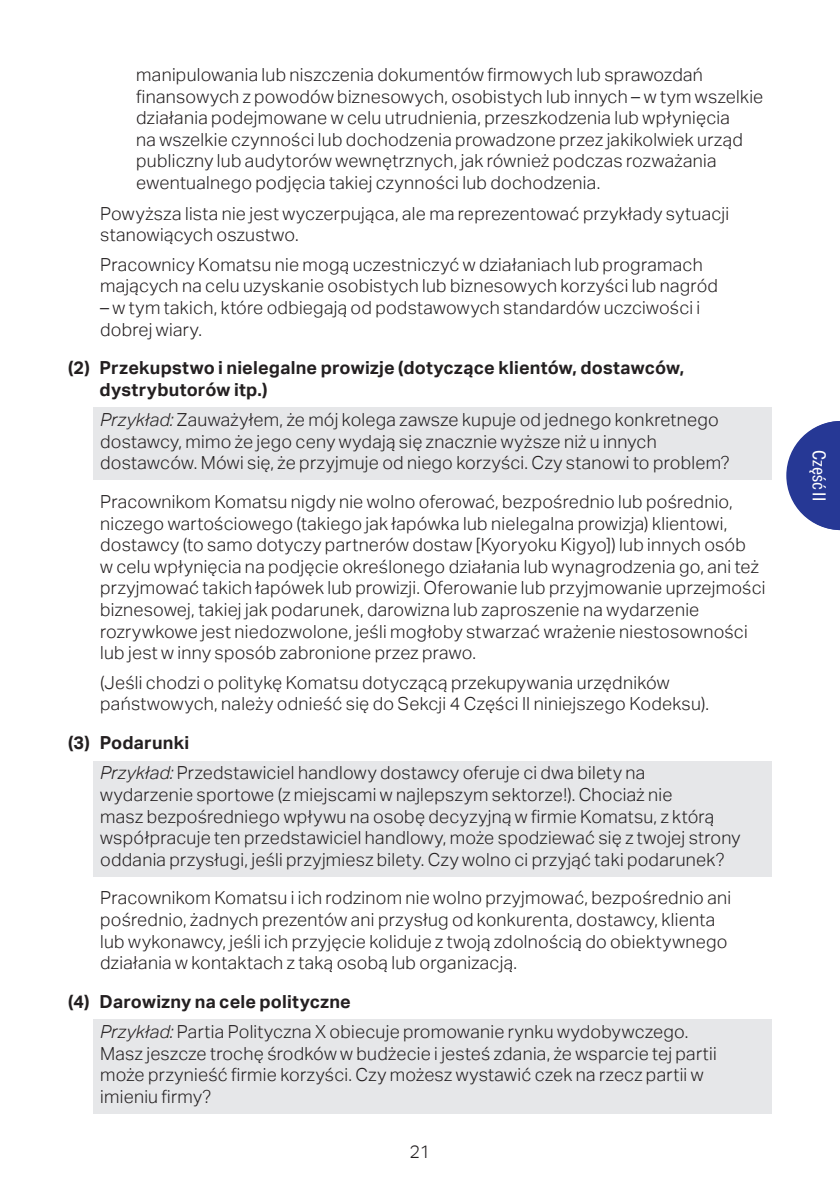
<style>
.page{position:relative;width:840px;height:1191px;background:#fff}
.page>*{position:absolute;margin:0;border:0;box-sizing:border-box;transform-origin:0 0}
.body_indent{font:300 18px/21.6px "Aktiv Grotesk";letter-spacing:.015em;color:#231f20}
.example{font:300 18px/21.6px "Aktiv Grotesk";letter-spacing:.015em;color:#231f20}
.T3{font:700 18px/21.6px "Aktiv Grotesk";letter-spacing:.01em;color:#231f20}
.body{font:18px "Aktiv Grotesk Cd";letter-spacing:.02em;color:#fff}
.s1{font-style:italic}
</style>
<div class="page">
<div style="left:94px;top:408px;width:677px;height:72px;background:#e6e7e9"></div>
<div style="left:94px;top:761px;width:677px;height:115px;background:#e6e7e9"></div>
<div style="left:94px;top:1019px;width:677px;height:94px;background:#e6e7e9"></div>
<svg style="left:786px;top:421px;width:53px;height:109px"></svg>
<p class="body_indent" style="left:136px;top:64px;width:628px">manipulowania lub niszczenia dokumentów firmowych lub sprawozdań finansowych z powodów biznesowych, osobistych lub innych – w tym wszelkie działania podejmowane w celu utrudnienia, przeszkodzenia lub wpłynięcia<br>na wszelkie czynności lub dochodzenia prowadzone przez jakikolwiek urząd publiczny lub audytorów wewnętrznych, jak również podczas rozważania ewentualnego podjęcia takiej czynności lub dochodzenia.</p>
<p class="body_indent" style="left:100px;top:203px;width:630px">Powyższa lista nie jest wyczerpująca, ale ma reprezentować przykłady sytuacji stanowiących oszustwo.</p>
<p class="body_indent" style="left:100px;top:254px;width:619px">Pracownicy Komatsu nie mogą uczestniczyć w działaniach lub programach mających na celu uzyskanie osobistych lub biznesowych korzyści lub nagród</p>
<p class="body_indent" style="left:100px;top:297px;width:601px">– w tym takich, które odbiegają od podstawowych standardów uczciwości i dobrej wiary.</p>
<p class="T3" style="left:100px;top:357px;width:586px;text-indent:-32px">(2) Przekupstwo i nielegalne prowizje (dotyczące klientów, dostawców, dystrybutorów itp.)</p>
<p class="example" style="left:100px;top:409px;width:630px"><span class="s1">Przykład:</span> Zauważyłem, że mój kolega zawsze kupuje od jednego konkretnego dostawcy, mimo że jego ceny wydają się znacznie wyższe niż u innych dostawców. Mówi się, że przyjmuje od niego korzyści. Czy stanowi to problem?</p>
<p class="body_indent" style="left:100px;top:491px;width:666px">Pracownikom Komatsu nigdy nie wolno oferować, bezpośrednio lub pośrednio, niczego wartościowego (takiego jak łapówka lub nielegalna prowizja) klientowi, dostawcy (to samo dotyczy partnerów dostaw [Kyoryoku Kigyo]) lub innych osób<br>w celu wpłynięcia na podjęcie określonego działania lub wynagrodzenia go, ani też przyjmować takich łapówek lub prowizji. Oferowanie lub przyjmowanie uprzejmości biznesowej, takiej jak podarunek, darowizna lub zaproszenie na wydarzenie rozrywkowe jest niedozwolone, jeśli mogłoby stwarzać wrażenie niestosowności lub jest w inny sposób zabronione przez prawo.</p>
<p class="body_indent" style="left:100px;top:672px;width:610px">(Jeśli chodzi o politykę Komatsu dotyczącą przekupywania urzędników państwowych, należy odnieść się do Sekcji 4 Części II niniejszego Kodeksu).</p>
<p class="T3" style="left:68px;top:732px;width:123px">(3) Podarunki</p>
<p class="example" style="left:100px;top:762px;width:641px"><span class="s1">Przykład:</span> Przedstawiciel handlowy dostawcy oferuje ci dwa bilety na wydarzenie sportowe (z miejscami w najlepszym sektorze!). Chociaż nie<br>masz bezpośredniego wpływu na osobę decyzyjną w firmie Komatsu, z którą współpracuje ten przedstawiciel handlowy, może spodziewać się z twojej strony oddania przysługi, jeśli przyjmiesz bilety. Czy wolno ci przyjąć taki podarunek?</p>
<p class="body_indent" style="left:100px;top:887px;width:632px">Pracownikom Komatsu i ich rodzinom nie wolno przyjmować, bezpośrednio ani pośrednio, żadnych prezentów ani przysług od konkurenta, dostawcy, klienta lub wykonawcy, jeśli ich przyjęcie koliduje z twoją zdolnością do obiektywnego działania w kontaktach z taką osobą lub organizacją.</p>
<p class="T3" style="left:68px;top:990px;width:284px">(4) Darowizny na cele polityczne</p>
<p class="example" style="left:100px;top:1021px;width:617px"><span class="s1">Przykład:</span> Partia Polityczna X obiecuje promowanie rynku wydobywczego.<br>Masz jeszcze trochę środków w budżecie i jesteś zdania, że wsparcie tej partii może przynieść firmie korzyści. Czy możesz wystawić czek na rzecz partii w imieniu firmy?</p>
<p class="body_indent" style="left:409px;top:1141px;width:22px">21</p>
<p class="body" style="left:829px;top:450px;width:53px;rotate:90deg">Część II</p>
</div>
